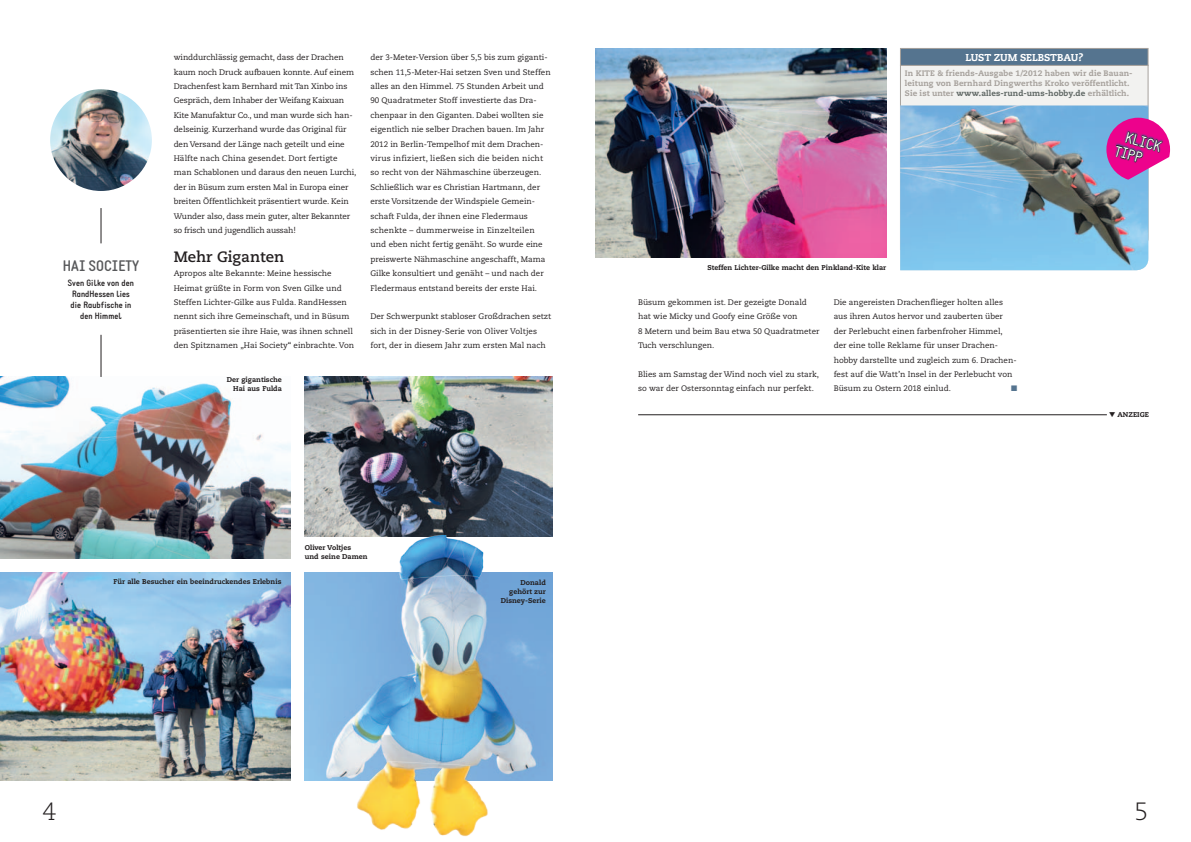
<style>
.page{position:relative;width:1191px;height:842px;background:#fff}
.page>*{position:absolute;margin:0;border:0;box-sizing:border-box;transform-origin:0 0}
.t1{font:300 25px "Caecilia LT Std";color:#231f20}
.ZÜ{font:700 15px "Caecilia LT Std";color:#231f20}
.Subline{font:700 15px "Static";color:#57585a}
.t2{font:15px "Static";color:#fff}
.t3{font:800 10px "Caecilia LT Std";letter-spacing:-.015em;color:#fff}
.BU{font:700 9px/11px "Static";color:#231f20;text-align:center}
.Copy{font:8px/14.4px "Caecilia LT Std";color:#231f20}
.Kastentext{font:800 8px/10px "Caecilia LT Std";letter-spacing:.01em;color:#a7a29d}
.Copy-2{font:8px "Zapf Dingbats Std";color:#55748f}
.BU-2{font:800 7px/9px "Caecilia LT Std";color:#231f20;text-align:right}
.s1{color:#606865}
</style>
<div class="page">
<img style="left:0;top:377px;width:291px;height:182px">
<div style="left:900px;top:66px;width:248px;height:40px;background:#f2f2f0"></div>
<div style="left:900px;top:48px;width:248px;height:17px;background:#55748f"></div>
<div style="left:900px;top:48px;width:248px;height:18px;border:1px solid #a7a29d"></div>
<img style="left:900px;top:106px;width:248px;height:164px">
<hr style="left:638px;top:414px;width:468px;height:1px;background:#231f20">
<img style="left:0;top:573px;width:291px;height:207px">
<img style="left:305px;top:377px;width:248px;height:160px">
<img style="left:324px;top:535px;width:215px;height:302px">
<img style="left:595px;top:48px;width:291px;height:209px">
<img style="left:50px;top:89px;width:102px;height:102px;border-radius:51px">
<hr style="left:101px;top:208px;width:1px;height:35px;background:#231f20">
<hr style="left:101px;top:335px;width:1px;height:42px;background:#231f20">
<svg style="left:1106px;top:118px;width:64px;height:62px;background:#c3459e"></svg>
<p class="t3" style="left:965px;top:51px;width:119px">LUST ZUM SELBSTBAU?</p>
<p class="Copy" style="left:174px;top:50px;width:184px">winddurchlässig gemacht, dass der Drachen kaum noch Druck aufbauen konnte. Auf einem Drachenfest kam Bernhard mit Tan Xinbo ins Gespräch, dem Inhaber der Weifang Kaixuan Kite Manufaktur Co., und man wurde sich han&shy;delseinig. Kurzerhand wurde das Original für den Versand der Länge nach geteilt und eine Hälfte nach China gesendet. Dort fertigte man Schablonen und daraus den neuen Lurchi, der in Büsum zum ersten Mal in Europa einer breiten Öffentlichkeit präsentiert wurde. Kein Wunder also, dass mein guter, alter Bekannter so frisch und jugendlich aussah!</p>
<p class="ZÜ" style="left:174px;top:248px;width:112px">Mehr Giganten</p>
<p class="Copy" style="left:174px;top:266px;width:182px">Apropos alte Bekannte: Meine hessische Heimat grüßte in Form von Sven Gilke und Steffen Lichter-Gilke aus Fulda. RandHessen nennt sich ihre Gemeinschaft, und in Büsum präsentierten sie ihre Haie, was ihnen schnell den Spitznamen „Hai Society“ einbrachte. Von</p>
<p class="Copy" style="left:370px;top:50px;width:182px">der 3-Meter-Version über 5,5 bis zum giganti&shy;schen 11,5-Meter-Hai setzen Sven und Steffen alles an den Himmel. 75 Stunden Arbeit und 90 Quadratmeter Stoff investierte das Dra&shy;chenpaar in den Giganten. Dabei wollten sie eigentlich nie selber Drachen bauen. Im Jahr 2012 in Berlin-Tempelhof mit dem Drachen&shy;virus infiziert, ließen sich die beiden nicht so recht von der Nähmaschine überzeugen.<br>Schließlich war es Christian Hartmann, der erste Vorsitzende der Windspiele Gemein&shy;schaft Fulda, der ihnen eine Fledermaus schenkte – dummerweise in Einzelteilen und eben nicht fertig genäht. So wurde eine preiswerte Nähmaschine angeschafft, Mama Gilke konsultiert und genäht – und nach der Fledermaus entstand bereits der erste Hai.</p>
<p class="Copy" style="left:370px;top:309px;width:182px">Der Schwerpunkt stabloser Großdrachen setzt sich in der Disney-Serie von Oliver Voltjes fort, der in diesem Jahr zum ersten Mal nach</p>
<p class="Kastentext" style="left:905px;top:68px;width:228px">In KITE &amp; friends-Ausgabe 1/2012 haben wir die Bauan&shy;leitung von Bernhard Dingwerths Kroko veröffentlicht.<br>Sie ist unter <span class="s1">www.alles-rund-ums-hobby.de</span> erhältlich.</p>
<p class="t2" style="left:1128px;top:128px;width:38px;rotate:16deg">KLICK</p>
<p class="t2" style="left:1117px;top:142px;width:30px;rotate:16deg">TIPP</p>
<p class="Subline" style="left:63px;top:257px;width:78px">HAI SOCIETY</p>
<p class="BU-2" style="left:707px;top:263px;width:180px">Steffen Lichter-Gilke macht den Pinkland-Kite klar</p>
<p class="BU" style="left:68px;top:277px;width:68px">Sven Gilke von den<br>RandHessen lies die Raubfische in den Himmel</p>
<p class="Copy" style="left:638px;top:295px;width:183px">Büsum gekommen ist. Der gezeigte Donald hat wie Micky und Goofy eine Größe von<br>8 Metern und beim Bau etwa 50 Quadratmeter Tuch verschlungen.</p>
<p class="Copy" style="left:638px;top:367px;width:183px">Blies am Samstag der Wind noch viel zu stark, so war der Ostersonntag einfach nur perfekt.</p>
<p class="Copy" style="left:833px;top:295px;width:184px">Die angereisten Drachenflieger holten alles aus ihren Autos hervor und zauberten über der Perlebucht einen farbenfroher Himmel, der eine tolle Reklame für unser Drachen&shy;hobby darstellte und zugleich zum 6. Drachen&shy;fest auf die Watt’n Insel in der Perlebucht von Büsum zu Ostern 2018 einlud.</p>
<p class="BU-2" style="left:227px;top:375px;width:57px">Der gigantische<br>Hai aus Fulda</p>
<p class="Copy-2" style="left:1011px;top:385px;width:8px">■</p>
<p class="BU-2" style="left:113px;top:577px;width:169px">Für alle Besucher ein beeindruckendes Erlebnis</p>
<p class="BU-2" style="left:305px;top:543px;width:48px">Oliver Voltjes</p>
<p class="BU-2" style="left:305px;top:552px;width:64px">und seine Damen</p>
<p class="BU-2" style="left:501px;top:578px;width:47px">Donald gehört zur<br>Disney-Serie</p>
<p class="BU-2" style="left:1109px;top:410px;width:41px">▼ ANZEIGE</p>
<p class="t1" style="left:43px;top:797px;width:15px">4</p>
<p class="t1" style="left:1134px;top:797px;width:15px">5</p>
</div>
